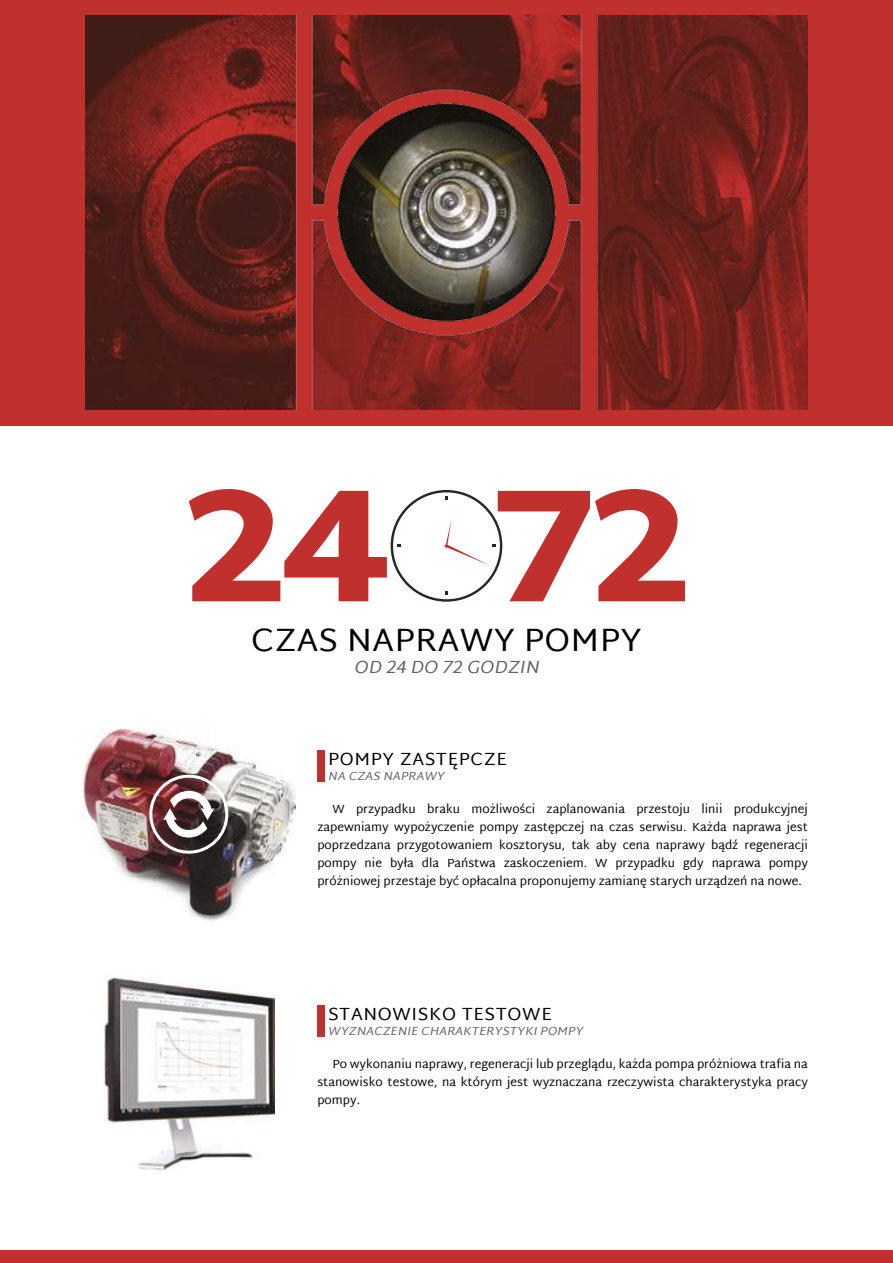
<style>
.page{position:relative;width:893px;height:1263px;background:#fff}
.page>*{position:absolute;margin:0;border:0;box-sizing:border-box;transform-origin:0 0}
.t1{font:33px "Martel Sans";letter-spacing:.01em;color:#000}
.t2{font:18px "Martel Sans";letter-spacing:.035em;color:#000}
.t3{font:italic 18px "Martel Sans";color:#646363}
.t4{font:12px/18px "Martel Sans";color:#000;text-align:justify}
.t5{font:italic 12px "Martel Sans";letter-spacing:.17em;color:#646363}
</style>
<div class="page">
<img style="left:103px;top:976px;width:171px;height:195px">
<div style="left:317px;top:1006px;width:8px;height:31px;background:#c0302c"></div>
<div style="left:317px;top:750px;width:8px;height:31px;background:#c0302c"></div>
<img style="left:82px;top:728px;width:213px;height:193px">
<img style="left:149px;top:775px;width:79px;height:79px">
<svg style="left:189px;top:489px;width:198px;height:112px"></svg>
<svg style="left:444px;top:489px;width:241px;height:112px"></svg>
<div style="left:0;top:1250px;width:893px;height:13px;background:#c0302c"></div>
<div style="left:0;top:0;width:893px;height:425px;background:#c0302c"></div>
<img style="left:85px;top:15px;width:723px;height:395px">
<h1 class="t1" style="left:251px;top:620px;width:392px">Czas naprawy pompy</h1>
<h2 class="t3" style="left:354px;top:656px;width:184px">OD 24 DO 72 GODZ IN</h2>
<h2 class="t2" style="left:328px;top:748px;width:168px">Pompy zast ępcze</h2>
<p class="t5" style="left:328px;top:769px;width:121px">NA CZAS N AP RAWY</p>
<p class="t4" style="left:317px;top:800px;width:492px;text-indent:15px">W przypadku braku możliwości zaplanowania przestoju linii produkcyjnej zapewniamy wypożyczenie pompy zastępczej na czas serwisu. Każda naprawa jest poprzedzana przygotowaniem kosztorysu, tak aby cena naprawy bądź regeneracji pompy nie była dla Państwa zaskoczeniem. W przypadku gdy naprawa pompy próżniowej przestaje być opłacalna proponujemy zamianę starych urządzeń na nowe.</p>
<h2 class="t2" style="left:328px;top:1003px;width:210px">Stanowisko testowe</h2>
<p class="t5" style="left:328px;top:1024px;width:64px">WYZN ACZEN</p>
<p class="t5" style="left:407px;top:1024px;width:65px">IE CHARAKTE</p>
<p class="t5" style="left:486px;top:1024px;width:102px">RYSTYK IPOMPY</p>
<p class="t4" style="left:317px;top:1055px;width:492px;text-indent:15px">Po wykonaniu naprawy, regeneracji lub przeglądu, każda pompa próżniowa trafia na stanowisko testowe, na którym jest wyznaczana rzeczywista charakterystyka pracy pompy.</p>
</div>
